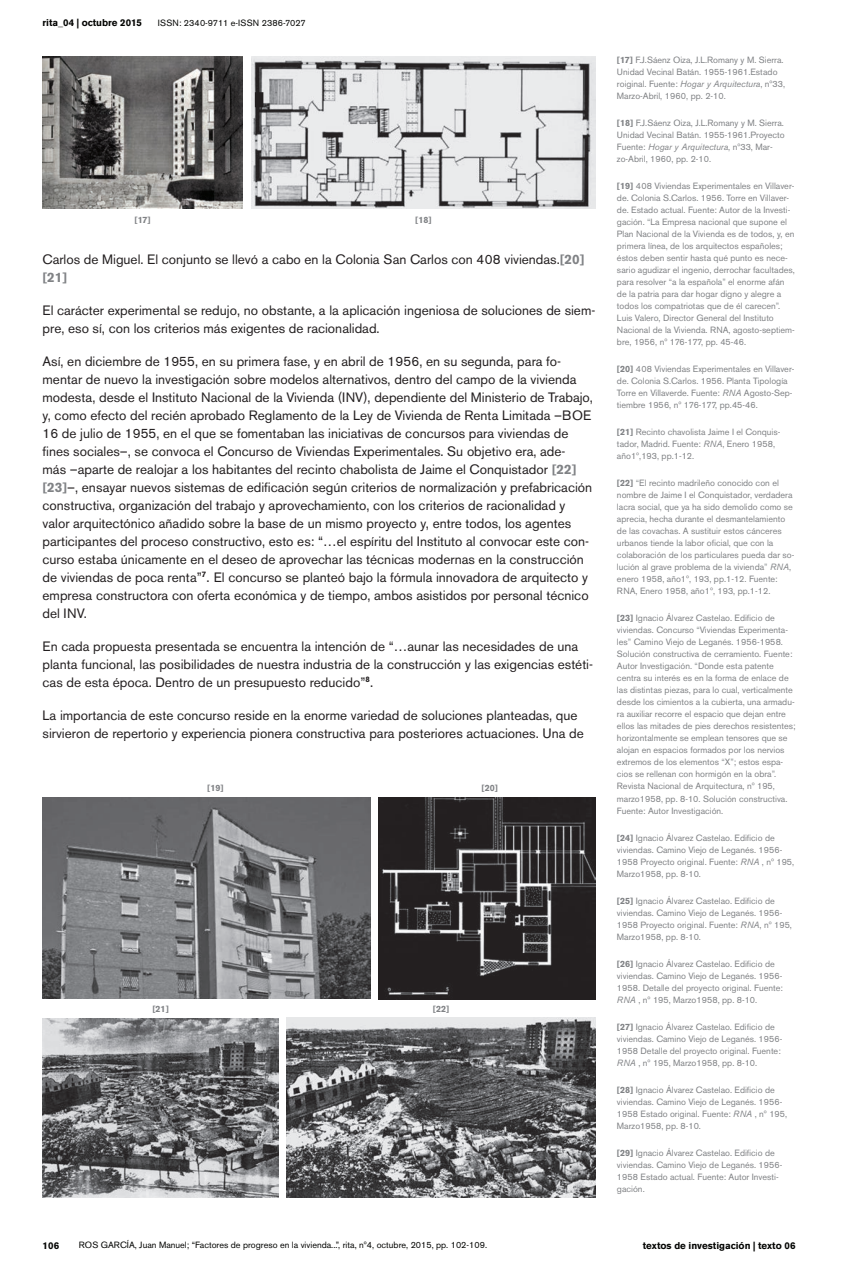
<style>
.page{position:relative;width:851px;height:1276px;background:#fff}
.page>*{position:absolute;margin:0;border:0;box-sizing:border-box;transform-origin:0 0}
.t1{font:13.5px/18px "Akzidenz Grotesk BE";color:#231f20}
.t2{font:700 9.75px "Akzidenz Grotesk BE";color:#040503}
.t3{font:9px/12px "Akzidenz Grotesk BE";color:#808285}
.t4{font:9px "Akzidenz Grotesk BE";color:#040503}
.t5{font:9px "Akzidenz Grotesk BE";letter-spacing:.02em;color:#040503}
.t6{font:700 9px "Akzidenz Grotesk BE";color:#808285}
.s1{font-weight:700;color:#808285}
.s2{font-family:"Calibri";font-size:15px}
.s3{font-weight:700}
.s4{font-style:italic}
.s5{color:#919698}
</style>
<div class="page">
<img style="left:287px;top:1017px;width:308px;height:180px">
<img style="left:42px;top:1018px;width:237px;height:179px">
<img style="left:43px;top:797px;width:327px;height:202px">
<img style="left:378px;top:797px;width:217px;height:202px">
<img style="left:43px;top:57px;width:200px;height:152px">
<img style="left:251px;top:57px;width:344px;height:152px">
<div style="left:255px;top:92px;width:8px;height:15px;background:#231f20"></div>
<p class="t2" style="left:43px;top:17px;width:101px">rita_04 | octubre 2015</p>
<p class="t5" style="left:158px;top:17px;width:149px">ISSN: 2340-9711 e-ISSN 2386-7027</p>
<p class="t6" style="left:134px;top:215px;width:18px">[17]</p>
<p class="t6" style="left:415px;top:215px;width:18px">[18]</p>
<h1 class="t1" style="left:43px;top:250px;width:543px">Carlos de Miguel. El conjunto se llevó a cabo en la Colonia San Carlos con 408 viviendas.<span class="s1">[20] [21]</span></h1>
<h1 class="t1" style="left:43px;top:301px;width:554px">El carácter experimental se redujo, no obstante, a la aplicación ingeniosa de soluciones de siem&shy;pre, eso sí, con los criterios más exigentes de racionalidad.</h1>
<p class="t1" style="left:43px;top:352px;width:552px">Así, en diciembre de 1955, en su primera fase, y en abril de 1956, en su segunda, para fo&shy;mentar de nuevo la investigación sobre modelos alternativos, dentro del campo de la vivienda modesta, desde el Instituto Nacional de la Vivienda (INV), dependiente del Ministerio de Trabajo, y, como efecto del recién aprobado Reglamento de la Ley de Vivienda de Renta Limitada –BOE 16 de julio de 1955, en el que se fomentaban las iniciativas de concursos para viviendas de fines sociales–, se convoca el Concurso de Viviendas Experimentales. Su objetivo era, ade-<br>más –aparte de realojar a los habitantes del recinto chabolista de Jaime el Conquistador <span class="s1">[22] [23]</span>–, ensayar nuevos sistemas de edificación según criterios de normalización y prefabricación constructiva, organización del trabajo y aprovechamiento, con los criterios de racionalidad y valor arquitectónico añadido sobre la base de un mismo proyecto y, entre todos, los agentes participantes del proceso constructivo, esto es: “…el espíritu del Instituto al convocar este con&shy;curso estaba únicamente en el deseo de aprovechar las técnicas modernas en la construcción de viviendas de poca renta”<sup>7</sup><span class="s2">.</span> El concurso se planteó bajo la fórmula innovadora de arquitecto y empresa constructora con oferta económica y de tiempo, ambos asistidos por personal técnico del INV.</p>
<p class="t1" style="left:43px;top:637px;width:552px">En cada propuesta presentada se encuentra la intención de “…aunar las necesidades de una planta funcional, las posibilidades de nuestra industria de la construcción y las exigencias estéti&shy;cas de esta época. Dentro de un presupuesto reducido”<sup>8</sup><span class="s2">.</span></p>
<h1 class="t1" style="left:43px;top:706px;width:542px">La importancia de este concurso reside en la enorme variedad de soluciones planteadas, que sirvieron de repertorio y experiencia pionera constructiva para posteriores actuaciones. Una de</h1>
<p class="t6" style="left:207px;top:783px;width:18px">[19]</p>
<p class="t6" style="left:481px;top:783px;width:18px">[20]</p>
<p class="t6" style="left:152px;top:1004px;width:18px">[21]</p>
<p class="t6" style="left:433px;top:1004px;width:18px">[22]</p>
<p class="t2" style="left:43px;top:1240px;width:18px">106</p>
<p class="t4" style="left:79px;top:1239px;width:410px">ROS GARCÍA, Juan Manuel; “Factores de progreso en la vivienda...”, rita, nº4, octubre, 2015, pp. 102-109.</p>
<p class="t3" style="left:617px;top:54px;width:170px"><span class="s3">[17]</span> F.J.Sáenz Oiza, J.L.Romany y M. Sierra.<br>Unidad Vecinal Batán. 1955-1961.Estado roiginal. Fuente: <span class="s4">Hogar y Arquitectura</span>, nº33, Marzo-Abril, 1960, pp. 2-10.</p>
<p class="t3" style="left:617px;top:117px;width:169px"><span class="s3">[18]</span> F.J.Sáenz Oiza, J.L.Romany y M. Sierra.<br>Unidad Vecinal Batán. 1955-1961.Proyecto Fuente: <span class="s4">Hogar y Arquitectura</span>, nº33, Mar&shy;zo-Abril, 1960, pp. 2-10.</p>
<p class="t3" style="left:617px;top:180px;width:179px"><span class="s3">[19]</span> 408 Viviendas Experimentales en Villaver&shy;de. Colonia S.Carlos. 1956. Torre en Villaver&shy;de. Estado actual. Fuente: Autor de la Investi&shy;gación. <span class="s5">“</span>La Empresa nacional que supone el Plan Nacional de la Vivienda es de todos, y, en primera línea, de los arquitectos españoles; éstos deben sentir hasta qué punto es nece&shy;sario agudizar el ingenio, derrochar facultades, para resolver <span class="s5">“</span>a la española<span class="s5">”</span> el enorme afán de la patria para dar hogar digno y alegre a todos los compatriotas que de él carecen<span class="s5">”</span>.<br>Luis Valero, Director General del Instituto Nacional de la Vivienda. RNA, agosto-septiem&shy;bre, 1956, nº 176-177, pp. 45-46.</p>
<p class="t3" style="left:617px;top:363px;width:179px"><span class="s3">[20]</span> 408 Viviendas Experimentales en Villaver&shy;de. Colonia S.Carlos. 1956. Planta Tipología Torre en Villaverde. Fuente: <span class="s4">RNA</span> Agosto-Sep&shy;tiembre 1956, nº 176-177, pp.45-46.</p>
<p class="t3" style="left:617px;top:426px;width:165px"><span class="s3">[21]</span> Recinto chavolista Jaime I el Conquis&shy;tador, Madrid. Fuente: <span class="s4">RNA</span>, Enero 1958, año1º,193, pp.1-12.</p>
<p class="t3" style="left:617px;top:477px;width:179px"><span class="s3">[22]</span> <span class="s5">“</span>El recinto madrileño conocido con el nombre de Jaime I el Conquistador, verdadera lacra social, que ya ha sido demolido como se aprecia, hecha durante el desmantelamiento de las covachas. A sustituir estos cánceres urbanos tiende la labor oficial, que con la colaboración de los particulares pueda dar so&shy;lución al grave problema de la vivienda<span class="s5">”</span> <span class="s4">RNA</span>, enero 1958, año1º, 193, pp.1-12. Fuente:<br>RNA, Enero 1958, año1º, 193, pp.1-12.</p>
<p class="t3" style="left:617px;top:612px;width:180px"><span class="s3">[23]</span> Ignacio Álvarez Castelao. Edificio de viviendas. Concurso <span class="s5">“</span>Viviendas Experimenta&shy;les<span class="s5">”</span> Camino Viejo de Leganés. 1956-1958.<br>Solución constructiva de cerramiento. Fuente:<br>Autor Investigación. <span class="s5">“</span>Donde esta patente centra su interés es en la forma de enlace de las distintas piezas, para lo cual, verticalmente desde los cimientos a la cubierta, una armadu&shy;ra auxiliar recorre el espacio que dejan entre ellos las mitades de pies derechos resistentes; horizontalmente se emplean tensores que se alojan en espacios formados por los nervios extremos de los elementos <span class="s5">“</span>X<span class="s5">”</span>; estos espa&shy;cios se rellenan con hormigón en la obra<span class="s5">”</span>.<br>Revista Nacional de Arquitectura, nº 195, marzo1958, pp. 8-10. Solución constructiva.<br>Fuente: Autor Investigación.</p>
<p class="t3" style="left:617px;top:831px;width:179px"><span class="s3">[24]</span> Ignacio Álvarez Castelao. Edificio de viviendas. Camino Viejo de Leganés. 1956- 1958 Proyecto original. Fuente: <span class="s4">RNA</span> , nº 195, Marzo1958, pp. 8-10.</p>
<p class="t3" style="left:617px;top:894px;width:176px"><span class="s3">[25]</span> Ignacio Álvarez Castelao. Edificio de viviendas. Camino Viejo de Leganés. 1956- 1958 Proyecto original. Fuente: <span class="s4">RNA</span>, nº 195, Marzo1958, pp. 8-10.</p>
<p class="t3" style="left:617px;top:957px;width:167px"><span class="s3">[26]</span> Ignacio Álvarez Castelao. Edificio de viviendas. Camino Viejo de Leganés. 1956- 1958. Detalle del proyecto original. Fuente:<br><span class="s4">RNA</span> , nº 195, Marzo1958, pp. 8-10.</p>
<p class="t3" style="left:617px;top:1020px;width:167px"><span class="s3">[27]</span> Ignacio Álvarez Castelao. Edificio de viviendas. Camino Viejo de Leganés. 1956- 1958 Detalle del proyecto original. Fuente:<br><span class="s4">RNA</span> , nº 195, Marzo1958, pp. 8-10.</p>
<p class="t3" style="left:617px;top:1083px;width:172px"><span class="s3">[28]</span> Ignacio Álvarez Castelao. Edificio de viviendas. Camino Viejo de Leganés. 1956- 1958 Estado original. Fuente: <span class="s4">RNA</span> , nº 195, Marzo1958, pp. 8-10.</p>
<p class="t3" style="left:617px;top:1146px;width:167px"><span class="s3">[29]</span> Ignacio Álvarez Castelao. Edificio de viviendas. Camino Viejo de Leganés. 1956- 1958 Estado actual. Fuente: Autor Investi&shy;gación.</p>
<p class="t2" style="left:642px;top:1240px;width:154px">textos de investigación | texto 06</p>
</div>
